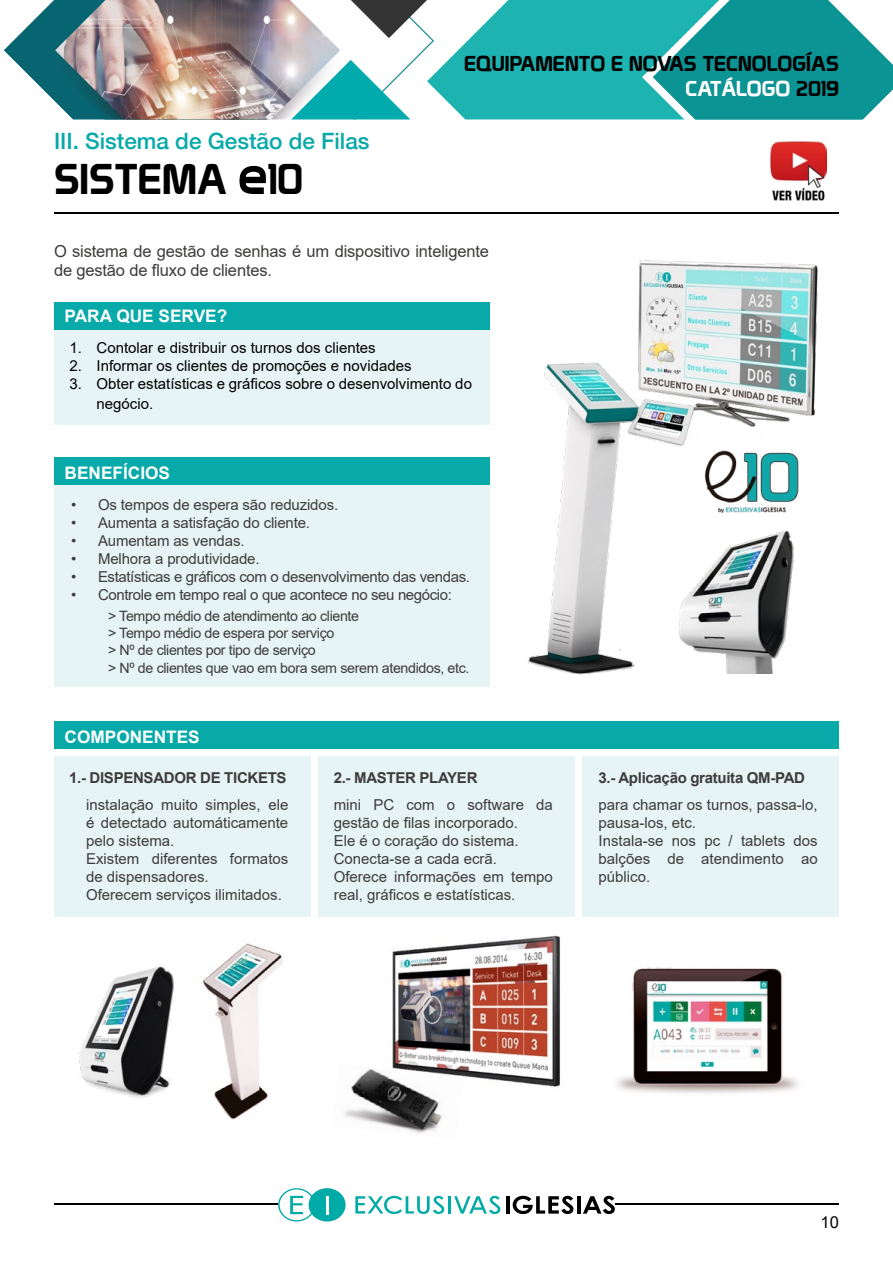
<style>
.page{position:relative;width:893px;height:1263px;background:#fff}
.page>*{position:absolute;margin:0;border:0;box-sizing:border-box;transform-origin:0 0}
.t1{font:42px "Prototype";color:#000}
.t2{font:500 22.5px "Helvetica 65";color:#07a9a9}
.t3{font:21px/25.2px "Prototype";color:#000;text-align:right}
.t4{font:700 17.25px "Arial";color:#fff}
.t5{font:16.5px/19.8px "Arial";letter-spacing:-.01em;color:#3c3c3b}
.t6{font:16.5px "Arial";color:#000}
.t7{font:15px/18px "Arial";color:#3c3c3b}
.t8{font:15px/19.8px "Arial";color:#000}
.t9{font:15px "Arial";letter-spacing:-.025em;color:#3c3c3b}
.t10{font:700 15px "Arial";letter-spacing:-.02em;color:#3c3c3b}
.t11{font:14.25px/17.4px "Arial";letter-spacing:-.025em;color:#3c3c3b}
.s1{font-size:54px}
.s2{color:#fff}
</style>
<div class="page">
<svg style="left:434px;top:0;width:203px;height:119px;background:#3bbdba"></svg>
<svg style="left:637px;top:0;width:256px;height:119px;background:#2ca5a5"></svg>
<svg style="left:4px;top:9px;width:41px;height:83px"></svg>
<svg style="left:348px;top:0;width:86px;height:119px"></svg>
<img style="left:340px;top:62px;width:8px;height:57px">
<img style="left:45px;top:0;width:10px;height:102px">
<img style="left:55px;top:0;width:285px;height:119px">
<hr style="left:54px;top:1203px;width:785px;height:2px;background:#000">
<div style="left:278px;top:1188px;width:337px;height:33px;background:#fff"></div>
<svg style="left:278px;top:1188px;width:68px;height:33px"></svg>
<svg style="left:355px;top:1196px;width:89px;height:18px"></svg>
<hr style="left:448px;top:1196px;width:3px;height:17px;background:#00aaa7">
<svg style="left:454px;top:1196px;width:46px;height:18px"></svg>
<hr style="left:506px;top:1196px;width:3px;height:17px;background:#000">
<svg style="left:513px;top:1196px;width:60px;height:18px"></svg>
<hr style="left:577px;top:1196px;width:3px;height:17px;background:#000">
<svg style="left:583px;top:1196px;width:32px;height:18px"></svg>
<hr style="left:54px;top:212px;width:785px;height:2px;background:#000">
<div style="left:318px;top:756px;width:257px;height:160px;background:#e7f4f5"></div>
<div style="left:583px;top:756px;width:256px;height:160px;background:#e7f4f5"></div>
<img style="left:771px;top:142px;width:55px;height:59px">
<div style="left:54px;top:457px;width:435px;height:230px;background:#e7f4f5"></div>
<div style="left:54px;top:457px;width:435px;height:28px;background:#07a9a9"></div>
<div style="left:54px;top:304px;width:435px;height:121px;background:#e7f4f5"></div>
<div style="left:54px;top:302px;width:435px;height:27px;background:#07a9a9"></div>
<div style="left:54px;top:756px;width:256px;height:160px;background:#e7f4f5"></div>
<div style="left:54px;top:721px;width:785px;height:27px;background:#07a9a9"></div>
<img style="left:638px;top:260px;width:180px;height:253px">
<img style="left:528px;top:320px;width:116px;height:355px">
<img style="left:678px;top:531px;width:116px;height:142px">
<img style="left:79px;top:966px;width:95px;height:132px">
<img style="left:202px;top:943px;width:81px;height:177px">
<img style="left:392px;top:935px;width:168px;height:152px">
<img style="left:344px;top:1064px;width:120px;height:70px">
<img style="left:616px;top:967px;width:182px;height:127px">
<h2 class="t2" style="left:54px;top:128px;width:317px">III. Sistema de Gestão de Filas</h2>
<h1 class="t1" style="left:54px;top:154px;width:251px">SISTEMA <span class="s1">e</span>10</h1>
<h3 class="t3" style="left:464px;top:51px;width:376px">EQUIPAMENTO E NOVAS TECNOLOGÍAS<br><span class="s2">CATÁLOGO</span> 2019</h3>
<p class="t5" style="left:54px;top:241px;width:436px">O sistema de gestão de senhas é um dispositivo inteligente de gestão de fluxo de clientes.</p>
<p class="t4" style="left:65px;top:303px;width:164px">PARA QUE SERVE?</p>
<p class="t8" style="left:70px;top:338px;width:308px">1. Contolar e distribuir os turnos dos clientes</p>
<p class="t8" style="left:70px;top:356px;width:344px">2. Informar os clientes de promoções e novidades</p>
<p class="t8" style="left:97px;top:374px;width:377px;text-indent:-27px">3. Obter estatísticas e gráficos sobre o desenvolvimento do negócio.</p>
<p class="t4" style="left:65px;top:460px;width:107px">BENEFÍCIOS</p>
<p class="t7" style="left:71px;top:496px;width:269px">• Os tempos de espera são reduzidos.</p>
<p class="t7" style="left:71px;top:514px;width:241px">• Aumenta a satisfação do cliente.</p>
<p class="t7" style="left:71px;top:532px;width:175px">• Aumentam as vendas.</p>
<p class="t7" style="left:71px;top:550px;width:190px">• Melhora a produtividade.</p>
<p class="t9" style="left:71px;top:566px;width:401px">• Estatísticas e gráficos com o desenvolvimento das vendas.</p>
<p class="t9" style="left:71px;top:584px;width:383px">• Controle em tempo real o que acontece no seu negócio:</p>
<p class="t11" style="left:108px;top:607px;width:363px">&gt; Tempo médio de atendimento ao cliente<br>&gt; Tempo médio de espera por serviço<br>&gt; Nº de clientes por tipo de serviço<br>&gt; Nº de clientes que vao em bora sem serem atendidos, etc.</p>
<p class="t4" style="left:65px;top:725px;width:137px">COMPONENTES</p>
<p class="t10" style="left:69px;top:767px;width:219px">1.- DISPENSADOR DE TICKETS</p>
<p class="t7" style="left:86px;top:795px;width:204px">instalação muito simples, ele é detectado automáticamente pelo sistema.<br>Existem diferentes formatos de dispensadores.<br>Oferecem serviços ilimitados.</p>
<p class="t10" style="left:334px;top:767px;width:145px">2.- MASTER PLAYER</p>
<p class="t7" style="left:334px;top:795px;width:221px">mini PC com o software da gestão de filas incorporado.<br>Ele é o coração do sistema.<br>Conecta-se a cada ecrã.<br>Oferece informações em tempo real, gráficos e estatísticas.</p>
<p class="t10" style="left:598px;top:767px;width:208px">3.- Aplicação gratuita QM-PAD</p>
<p class="t7" style="left:598px;top:795px;width:221px">para chamar os turnos, passa-lo, pausa-los, etc.<br>Instala-se nos pc / tablets dos balções de atendimento ao público.</p>
<p class="t6" style="left:821px;top:1210px;width:20px">10</p>
</div>
